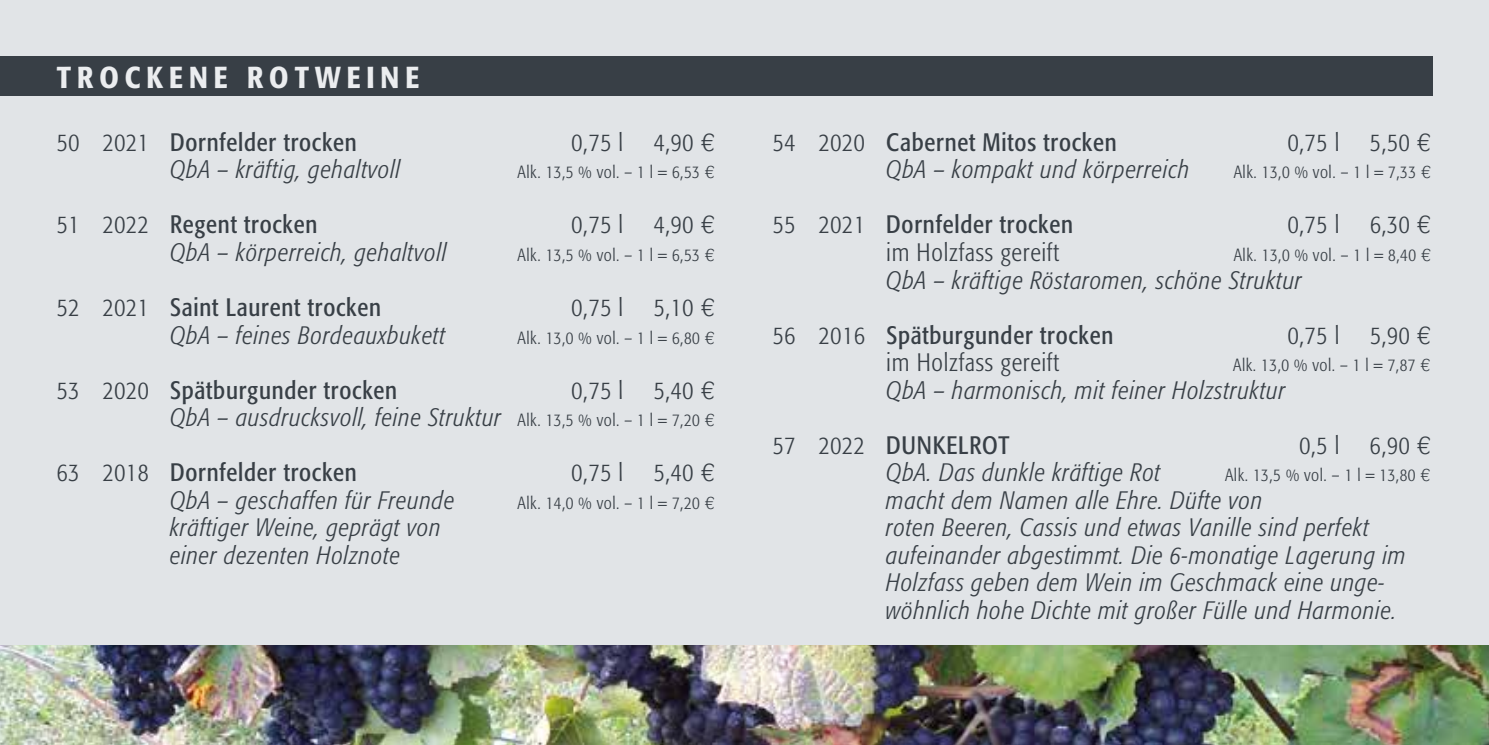
<style>
.page{position:relative;width:1489px;height:745px;background:#fff}
.page>*{position:absolute;margin:0;border:0;box-sizing:border-box;transform-origin:0 0}
.t1{font:500 30px "Formata Condensed BQ";letter-spacing:.2em;color:#ebedef}
.t2{font:italic 300 25px/27.5px "Formata Condensed BQ";letter-spacing:.03em;color:#383f46}
.t3{font:25px "Formata Condensed BQ";letter-spacing:.03em;color:#383f46}
.t4{font:300 25px "Formata Condensed BQ";letter-spacing:.03em;color:#383f46}
.t5{font:300 17.5px "Formata Condensed BQ";letter-spacing:.03em;color:#383f46}
.s1{font-weight:300}
.s2{font-family:"Helvetica"}
.s3{font-style:normal}
.s4{font-family:"Helvetica";font-style:normal}
.s5{font-style:normal;font-size:17.5px}
.s6{font-family:"Helvetica";font-style:normal;font-size:17.5px}
</style>
<div class="page">
<div style="left:0;top:0;width:1488px;height:744px;background:#e1e4e7"></div>
<img style="left:0;top:645px;width:1488px;height:99px">
<div style="left:0;top:57px;width:1431px;height:39px;background:#383f46"></div>
<p class="t1" style="left:57px;top:59px;width:364px">TROCKENE ROTWEINE</p>
<p class="t3" style="left:57px;top:127px;width:302px"><span class="s1">50 2021</span> Dornfelder trocken</p>
<p class="t4" style="left:571px;top:128px;width:145px">0,75 l 4,90 <span class="s2">€</span></p>
<p class="t2" style="left:170px;top:156px;width:232px">QbA – kräftig, gehaltvoll</p>
<p class="t5" style="left:517px;top:162px;width:199px">Alk. 13,5 % vol. – 1 l = 6,53 <span class="s2">€</span></p>
<p class="t3" style="left:57px;top:210px;width:262px"><span class="s1">51 2022</span> Regent trocken</p>
<p class="t4" style="left:571px;top:210px;width:145px">0,75 l 4,90 <span class="s2">€</span></p>
<p class="t2" style="left:170px;top:239px;width:278px">QbA – körperreich, gehaltvoll</p>
<p class="t5" style="left:517px;top:245px;width:199px">Alk. 13,5 % vol. – 1 l = 6,53 <span class="s2">€</span></p>
<p class="t3" style="left:57px;top:292px;width:326px"><span class="s1">52 2021</span> Saint Laurent trocken</p>
<p class="t4" style="left:571px;top:293px;width:145px">0,75 l 5,10 <span class="s2">€</span></p>
<p class="t2" style="left:170px;top:321px;width:277px">QbA – feines Bordeauxbukett</p>
<p class="t5" style="left:517px;top:327px;width:199px">Alk. 13,0 % vol. – 1 l = 6,80 <span class="s2">€</span></p>
<p class="t3" style="left:57px;top:375px;width:342px"><span class="s1">53 2020</span> Spätburgunder trocken</p>
<p class="t2" style="left:170px;top:376px;width:546px;text-align:right"><span class="s3">0,75 l 5,40</span> <span class="s4">€<br></span>QbA – ausdrucksvoll, feine Struktur <span class="s5">Alk. 13,5 % vol. – 1 l = 7,20</span> <span class="s6">€</span></p>
<p class="t3" style="left:57px;top:457px;width:302px"><span class="s1">63 2018</span> Dornfelder trocken</p>
<p class="t4" style="left:571px;top:458px;width:145px">0,75 l 5,40 <span class="s2">€</span></p>
<p class="t2" style="left:170px;top:486px;width:286px">QbA – geschaffen für Freunde</p>
<p class="t5" style="left:517px;top:492px;width:199px">Alk. 14,0 % vol. – 1 l = 7,20 <span class="s2">€</span></p>
<p class="t2" style="left:170px;top:514px;width:272px">kräftiger Weine, geprägt von einer dezenten Holznote</p>
<p class="t3" style="left:772px;top:127px;width:345px"><span class="s1">54 2020</span> Cabernet Mitos trocken</p>
<p class="t4" style="left:1287px;top:128px;width:145px">0,75 l 5,50 <span class="s2">€</span></p>
<p class="t2" style="left:886px;top:156px;width:305px">QbA – kompakt und körperreich</p>
<p class="t5" style="left:1233px;top:162px;width:199px">Alk. 13,0 % vol. – 1 l = 7,33 <span class="s2">€</span></p>
<p class="t3" style="left:772px;top:210px;width:302px"><span class="s1">55 2021</span> Dornfelder trocken</p>
<p class="t4" style="left:1287px;top:210px;width:145px">0,75 l 6,30 <span class="s2">€</span></p>
<p class="t4" style="left:886px;top:238px;width:174px">im Holzfass gereift</p>
<p class="t5" style="left:1233px;top:245px;width:199px">Alk. 13,0 % vol. – 1 l = 8,40 <span class="s2">€</span></p>
<p class="t2" style="left:886px;top:266px;width:417px">QbA – kräftige Röstaromen, schöne Struktur</p>
<p class="t3" style="left:772px;top:320px;width:342px"><span class="s1">56 2016</span> Spätburgunder trocken</p>
<p class="t4" style="left:1287px;top:320px;width:145px">0,75 l 5,90 <span class="s2">€</span></p>
<p class="t4" style="left:886px;top:348px;width:174px">im Holzfass gereift</p>
<p class="t5" style="left:1233px;top:355px;width:199px">Alk. 13,0 % vol. – 1 l = 7,87 <span class="s2">€</span></p>
<p class="t2" style="left:886px;top:376px;width:401px">QbA – harmonisch, mit feiner Holzstruktur</p>
<p class="t3" style="left:772px;top:430px;width:238px"><span class="s1">57 2022</span> DUNKELROT</p>
<p class="t4" style="left:1299px;top:430px;width:133px">0,5 l 6,90 <span class="s2">€</span></p>
<p class="t2" style="left:886px;top:459px;width:276px">QbA. Das dunkle kräftige Rot</p>
<p class="t5" style="left:1224px;top:465px;width:207px">Alk. 13,5 % vol. – 1 l = 13,80 <span class="s2">€</span></p>
<p class="t2" style="left:886px;top:486px;width:521px">macht dem Namen alle Ehre. Düfte von<br>roten Beeren, Cassis und etwas Vanille sind perfekt aufeinander abgestimmt. Die 6-monatige Lagerung im Holzfass geben dem Wein im Geschmack eine unge&shy;wöhnlich hohe Dichte mit großer Fülle und Harmonie.</p>
</div>
